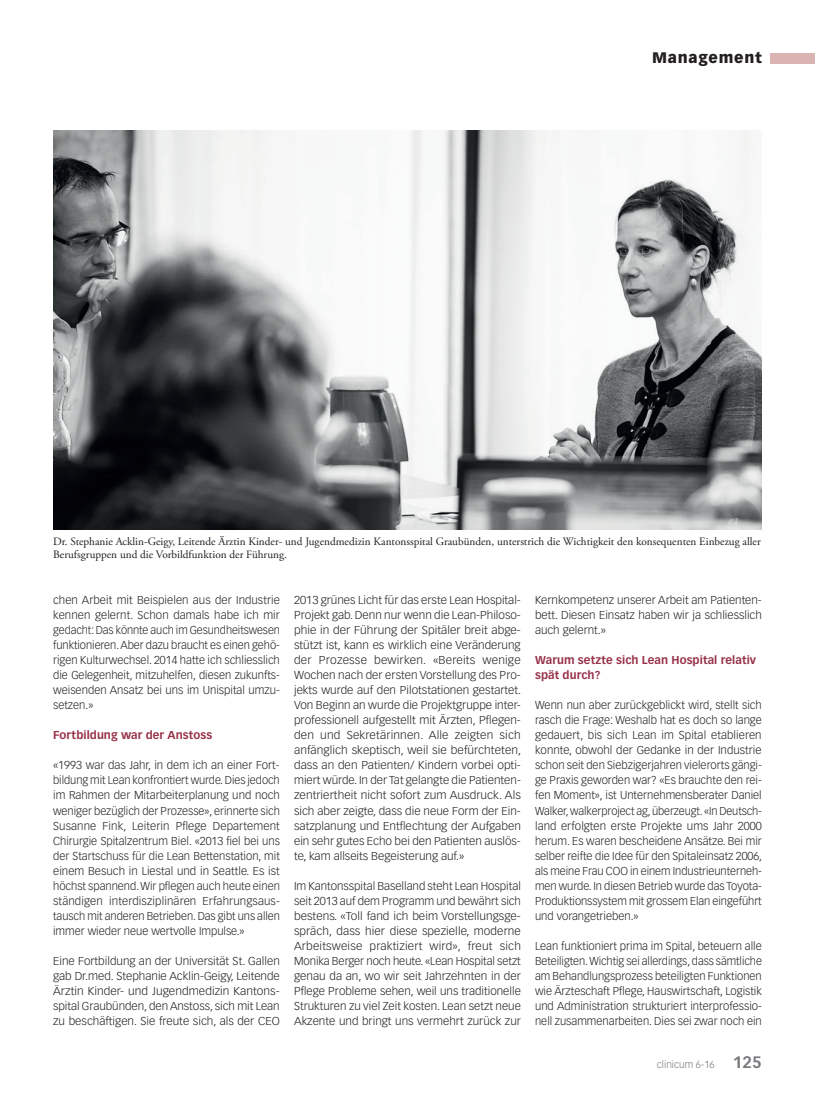
<style>
.page{position:relative;width:815px;height:1099px;background:#fff}
.page>*{position:absolute;margin:0;border:0;box-sizing:border-box;transform-origin:0 0}
.t1{font:900 15px "Vectora LT Std";letter-spacing:.05em;color:#231f20}
.t2{font:300 11.25px/15px "Vectora LT Std";color:#231f20;text-align:justify}
.t3{font:300 11.25px/15px "Vectora LT Std";color:#231f20;text-align:justify;scale:1.04 1}
.t4{font:11.25px/13.5px "Adobe Garamond Pro";color:#231f20}
.t5{font:700 11.25px/15px "Vectora LT Std";letter-spacing:.005em;color:#983249}
.t6{font:300 10px "Vectora LT Std";color:#76787b}
.s1{font-weight:700;font-size:16.25px}
</style>
<div class="page">
<div style="left:770px;top:53px;width:45px;height:10px;background:#d9b4b3"></div>
<img style="left:53px;top:130px;width:709px;height:399px">
<h1 class="t1" style="left:652px;top:49px;width:111px">Management</h1>
<p class="t4" style="left:53px;top:535px;width:709px">Dr. Stephanie Acklin-Geigy, Leitende Ärztin Kinder- und Jugendmedizin Kantonsspital Graubünden, unterstrich die Wichtigkeit den konsequenten Einbezug aller<br>Berufsgruppen und die Vorbildfunktion der Führung.</p>
<p class="t2" style="left:53px;top:593px;width:228px">chen Arbeit mit Beispielen aus der Industrie kennen gelernt. Schon damals habe ich mir gedacht: Das könnte auch im Gesundheitswesen funktionieren. Aber dazu braucht es einen gehö&shy;rigen Kulturwechsel. 2014 hatte ich schliesslich die Gelegenheit, mitzuhelfen, diesen zukunfts&shy;weisenden Ansatz bei uns im Unispital umzu&shy;setzen.»</p>
<p class="t5" style="left:53px;top:728px;width:161px">Fortbildung war der Anstoss</p>
<p class="t2" style="left:53px;top:758px;width:228px">«1993 war das Jahr, in dem ich an einer Fort&shy;bildung mit Lean konfrontiert wurde. Dies jedoch im Rahmen der Mitarbeiterplanung und noch weniger bezüglich der Prozesse», erinnerte sich Susanne Fink, Leiterin Pflege Departement Chirurgie Spitalzentrum Biel. «2013 fiel bei uns der Startschuss für die Lean Bettenstation, mit einem Besuch in Liestal und in Seattle. Es ist höchst spannend. Wir pflegen auch heute einen ständigen interdisziplinären Erfahrungsaus&shy;tausch mit anderen Betrieben. Das gibt uns allen immer wieder neue wertvolle Impulse.»</p>
<p class="t3" style="left:53px;top:953px;width:220px">Eine Fortbildung an der Universität St. Gallen gab Dr.med. Stephanie Acklin-Geigy, Leitende Ärztin Kinder- und Jugendmedizin Kantons&shy;spital Graubünden, den Anstoss, sich mit Lean zu beschäftigen. Sie freute sich, als der CEO</p>
<p class="t3" style="left:294px;top:593px;width:220px">2013 grünes Licht für das erste Lean Hospital-Projekt gab. Denn nur wenn die Lean-Philoso&shy;phie in der Führung der Spitäler breit abge&shy;stützt ist, kann es wirklich eine Veränderung der Prozesse bewirken. «Bereits wenige Wochen nach der ersten Vorstellung des Pro&shy;jekts wurde auf den Pilotstationen gestartet.<br>Von Beginn an wurde die Projektgruppe inter&shy;professionell aufgestellt mit Ärzten, Pflegen&shy;den und Sekretärinnen. Alle zeigten sich anfänglich skeptisch, weil sie befürchteten, dass an den Patienten/ Kindern vorbei opti&shy;miert würde. In der Tat gelangte die Patienten&shy;zentriertheit nicht sofort zum Ausdruck. Als sich aber zeigte, dass die neue Form der Ein&shy;satzplanung und Entflechtung der Aufgaben ein sehr gutes Echo bei den Patienten auslös&shy;te, kam allseits Begeisterung auf.»</p>
<p class="t2" style="left:294px;top:878px;width:228px">Im Kantonsspital Baselland steht Lean Hospital seit 2013 auf dem Programm und bewährt sich bestens. «Toll fand ich beim Vorstellungsge&shy;spräch, dass hier diese spezielle, moderne Arbeitsweise praktiziert wird», freut sich Monika Berger noch heute. «Lean Hospital setzt genau da an, wo wir seit Jahrzehnten in der Pflege Probleme sehen, weil uns traditionelle Strukturen zu viel Zeit kosten. Lean setzt neue Akzente und bringt uns vermehrt zurück zur</p>
<p class="t2" style="left:535px;top:593px;width:228px">Kernkompetenz unserer Arbeit am Patienten&shy;bett. Diesen Einsatz haben wir ja schliesslich auch gelernt.»</p>
<p class="t5" style="left:535px;top:653px;width:223px">Warum setzte sich Lean Hospital relativ spät durch?</p>
<p class="t2" style="left:535px;top:698px;width:229px">Wenn nun aber zurückgeblickt wird, stellt sich rasch die Frage: Weshalb hat es doch so lange gedauert, bis sich Lean im Spital etablieren konnte, obwohl der Gedanke in der Industrie schon seit den Siebzigerjahren vielerorts gängi&shy;ge Praxis geworden war? «Es brauchte den rei&shy;fen Moment», ist Unternehmensberater Daniel Walker, walkerproject ag, überzeugt. «In Deutsch&shy;land erfolgten erste Projekte ums Jahr 2000 herum. Es waren bescheidene Ansätze. Bei mir selber reifte die Idee für den Spitaleinsatz 2006, als meine Frau COO in einem Industrieunterneh&shy;men wurde. In diesen Betrieb wurde das Toyota-Produktionssystem mit grossem Elan eingeführt und vorangetrieben.»</p>
<p class="t2" style="left:535px;top:938px;width:228px">Lean funktioniert prima im Spital, beteuern alle Beteiligten. Wichtig sei allerdings, dass sämtliche am Behandlungsprozess beteiligten Funktionen wie Ärzteschaft Pflege, Hauswirtschaft, Logistik und Administration strukturiert interprofessio&shy;nell zusammenarbeiten. Dies sei zwar noch ein</p>
<p class="t6" style="left:657px;top:1058px;width:106px">clinicum 6-16 <span class="s1">125</span></p>
</div>
